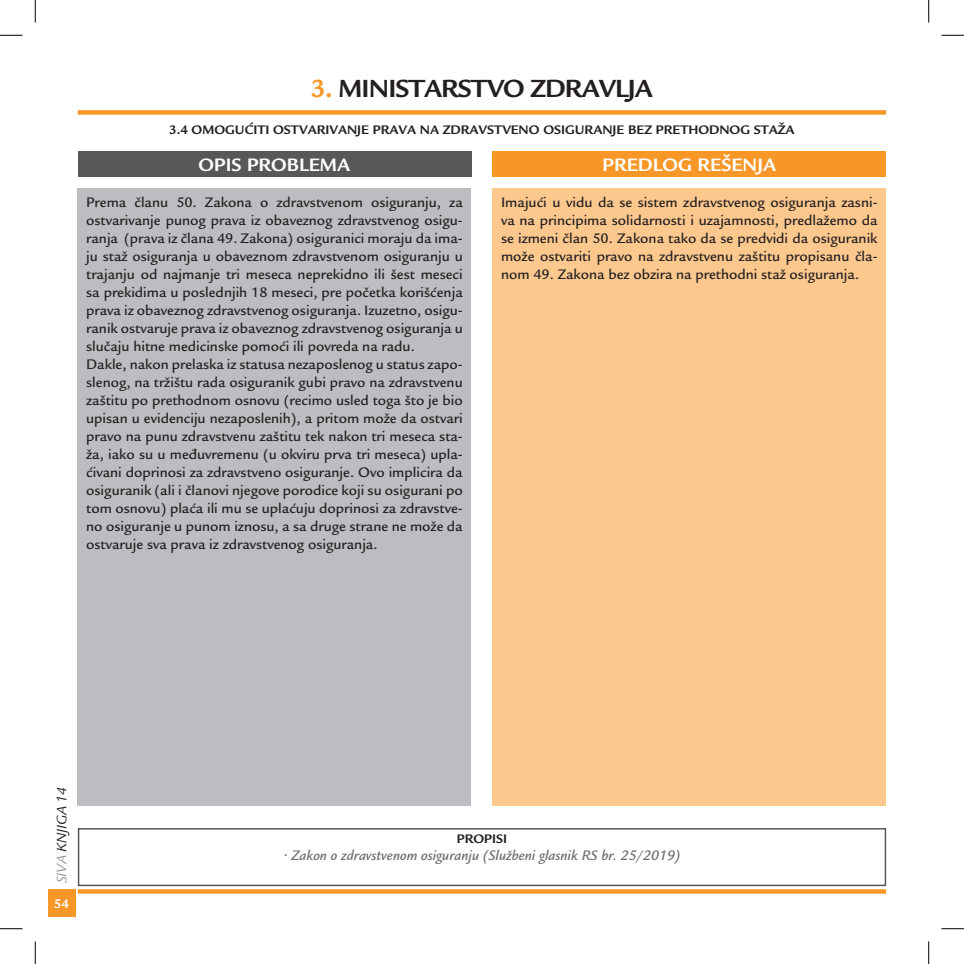
<style>
.page{position:relative;width:964px;height:964px;background:#fff}
.page>*{position:absolute;margin:0;border:0;box-sizing:border-box;transform-origin:0 0}
.Naslov_knjiznog_B{font:700 27px "O Legacy Sans";letter-spacing:-.03em;color:#231f20}
.Naslov_tabele{font:700 19.5px "O Legacy Sans";color:#fff}
.TXT_blokovi{font:500 15px/18px "O Legacy Sans";color:#231f20;text-align:justify}
.zakon{font:italic 500 15px "O Legacy Sans";color:#6c6d70}
.t1{font:italic 15px "O Legacy Sans";color:#231f20}
.t2{font:700 13.65px "O Legacy Sans";color:#fff}
.t3{font:700 13.5px "O Legacy Sans";color:#231f20}
.s1{color:#f79727}
.s2{color:#939598}
</style>
<div class="page">
<div style="left:48px;top:889px;width:27px;height:27px;background:#f79727"></div>
<svg style="left:78px;top:889px;width:808px;height:4px;fill:#f79727"></svg>
<div style="left:78px;top:151px;width:393px;height:26px;background:#57585a"></div>
<div style="left:492px;top:151px;width:394px;height:26px;background:#f79727"></div>
<div style="left:78px;top:188px;width:393px;height:617px;background:#bcbdc0"></div>
<div style="left:492px;top:188px;width:394px;height:617px;background:#fcc88e"></div>
<div style="left:78px;top:828px;width:808px;height:58px;border:2px solid #57585a"></div>
<div style="left:78px;top:110px;width:808px;height:5px;background:#f79727"></div>
<svg style="left:0;top:35px;width:22px;height:1px"></svg>
<svg style="left:941px;top:35px;width:22px;height:1px"></svg>
<svg style="left:0;top:928px;width:22px;height:1px"></svg>
<svg style="left:941px;top:928px;width:22px;height:1px"></svg>
<svg style="left:35px;top:0;width:1px;height:22px"></svg>
<svg style="left:35px;top:941px;width:1px;height:22px"></svg>
<svg style="left:928px;top:0;width:1px;height:22px"></svg>
<svg style="left:928px;top:941px;width:1px;height:22px"></svg>
<p class="Naslov_knjiznog_B" style="left:311px;top:72px;width:343px"><span class="s1">3.</span> MINISTARSTVO ZDRAVLJA</p>
<p class="t3" style="left:169px;top:122px;width:627px">3.4 OMOGUĆITI OSTVARIVANJE PRAVA NA ZDRAVSTVENO OSIGURANJE BEZ PRETHODNOG STAŽA</p>
<p class="Naslov_tabele" style="left:199px;top:153px;width:153px">OPIS PROBLEMA</p>
<p class="Naslov_tabele" style="left:602px;top:153px;width:175px">PREDLOG REŠENJA</p>
<p class="TXT_blokovi" style="left:86px;top:193px;width:378px">Prema članu 50. Zakona o zdravstvenom osiguranju, za ostvarivanje punog prava iz obaveznog zdravstvenog osigu&shy;ranja (prava iz člana 49. Zakona) osiguranici moraju da ima&shy;ju staž osiguranja u obaveznom zdravstvenom osiguranju u trajanju od najmanje tri meseca neprekidno ili šest meseci sa prekidima u poslednjih 18 meseci, pre početka korišćenja prava iz obaveznog zdravstvenog osiguranja. Izuzetno, osigu&shy;ranik ostvaruje prava iz obaveznog zdravstvenog osiguranja u slučaju hitne medicinske pomoći ili povreda na radu.</p>
<p class="TXT_blokovi" style="left:86px;top:355px;width:378px">Dakle, nakon prelaska iz statusa nezaposlenog u status zapo&shy;slenog, na tržištu rada osiguranik gubi pravo na zdravstvenu zaštitu po prethodnom osnovu (recimo usled toga što je bio upisan u evidenciju nezaposlenih), a pritom može da ostvari pravo na punu zdravstvenu zaštitu tek nakon tri meseca sta&shy;ža, iako su u međuvremenu (u okviru prva tri meseca) upla&shy;ćivani doprinosi za zdravstveno osiguranje. Ovo implicira da osiguranik (ali i članovi njegove porodice koji su osigurani po tom osnovu) plaća ili mu se uplaćuju doprinosi za zdravstve&shy;no osiguranje u punom iznosu, a sa druge strane ne može da ostvaruje sva prava iz zdravstvenog osiguranja.</p>
<p class="TXT_blokovi" style="left:501px;top:193px;width:378px">Imajući u vidu da se sistem zdravstvenog osiguranja zasni&shy;va na principima solidarnosti i uzajamnosti, predlažemo da se izmeni član 50. Zakona tako da se predvidi da osiguranik može ostvariti pravo na zdravstvenu zaštitu propisanu čla&shy;nom 49. Zakona bez obzira na prethodni staž osiguranja.</p>
<p class="t1" style="left:53px;top:883px;width:98px;rotate:-90deg"><span class="s2">SIVA</span> KNJIGA 14</p>
<p class="t2" style="left:54px;top:896px;width:17px">54</p>
<p class="t3" style="left:456px;top:831px;width:52px">PROPISI</p>
<p class="zakon" style="left:283px;top:846px;width:398px">• Zakon o zdravstvenom osiguranju (Službeni glasnik RS br. 25/2019)</p>
</div>
